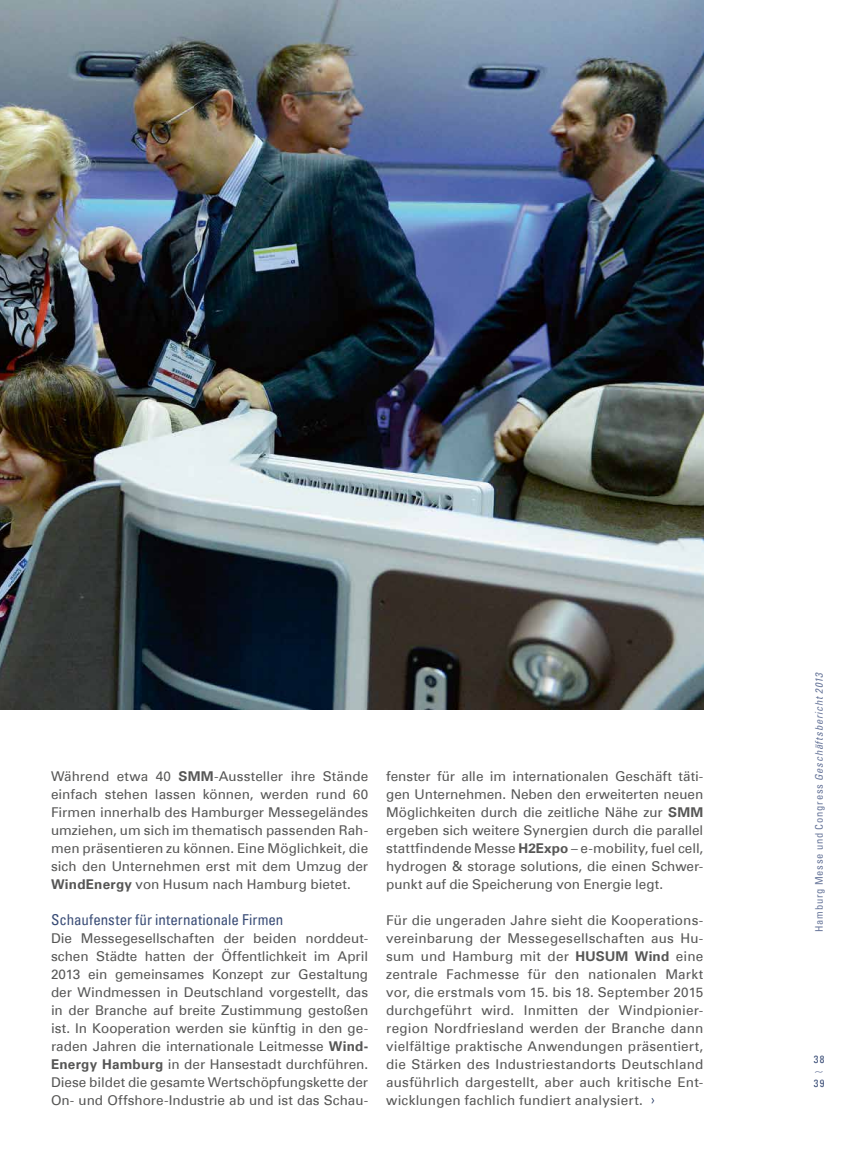
<style>
.page{position:relative;width:851px;height:1149px;background:#fff}
.page>*{position:absolute;margin:0;border:0;box-sizing:border-box;transform-origin:0 0}
.t1{font:condensed 15px "Univers Com 57";color:#394c76}
.t2{font:13.5px/18px "Univers Com 55 Roman";color:#565655;text-align:justify}
.t3{font:300 12px "Univers Com 45";color:#68769a;scale:1.3 1}
.t4{font:condensed 10.5px "Univers Com 57";letter-spacing:.075em;color:#68769a}
.t5{font:condensed 10.5px "Univers Com 57";color:#394c76}
.s1{font-family:"Univers Com 65";font-weight:700}
.s2{font-family:"Avenir";color:#243a65}
.s3{font-family:"Univers Com 57 Condensed Obl";font-stretch:normal}
</style>
<div class="page">
<img style="left:0;top:0;width:703px;height:709px">
<p class="t2" style="left:51px;top:767px;width:318px">Während etwa 40 <span class="s1">SMM</span>-Aussteller ihre Stände einfach stehen lassen können, werden rund 60<br>Firmen innerhalb des Hamburger Messegeländes umziehen, um sich im thematisch passenden Rah&shy;men präsentieren zu können. Eine Möglichkeit, die sich den Unternehmen erst mit dem Umzug der <span class="s1">WindEnergy</span> von Husum nach Hamburg bietet.</p>
<p class="t1" style="left:51px;top:910px;width:234px">Schaufenster für internationale Firmen</p>
<p class="t2" style="left:51px;top:929px;width:318px">Die Messegesellschaften der beiden norddeut&shy;schen Städte hatten der Öffentlichkeit im April 2013 ein gemeinsames Konzept zur Gestaltung der Windmessen in Deutschland vorgestellt, das in der Branche auf breite Zustimmung gestoßen ist. In Kooperation werden sie künftig in den ge&shy;raden Jahren die internationale Leitmesse <span class="s1">Wind-Energy Hamburg</span> in der Hansestadt durchführen.<br>Diese bildet die gesamte Wertschöpfungskette der On- und Offshore-Industrie ab und ist das Schau-</p>
<p class="t2" style="left:386px;top:767px;width:318px">fenster für alle im internationalen Geschäft täti&shy;gen Unternehmen. Neben den erweiterten neuen Möglichkeiten durch die zeitliche Nähe zur <span class="s1">SMM </span>ergeben sich weitere Synergien durch die parallel stattfindende Messe <span class="s1">H2Expo</span> – e-mobility, fuel cell, hydrogen &amp; storage solutions, die einen Schwer&shy;punkt auf die Speicherung von Energie legt.</p>
<p class="t2" style="left:386px;top:911px;width:318px">Für die ungeraden Jahre sieht die Kooperations&shy;vereinbarung der Messegesellschaften aus Hu&shy;sum und Hamburg mit der <span class="s1">HUSUM Wind</span> eine zentrale Fachmesse für den nationalen Markt vor, die erstmals vom 15. bis 18. September 2015 durchgeführt wird. Inmitten der Windpionier&shy;region Nordfriesland werden der Branche dann vielfältige praktische Anwendungen präsentiert, die Stärken des Industriestandorts Deutschland ausführlich dargestellt, aber auch kritische Ent&shy;wicklungen fachlich fundiert analysiert. <span class="s2">›</span></p>
<p class="t4" style="left:812px;top:931px;width:261px;rotate:-90deg">Hamburg Messe und Congress <span class="s3">Geschäftsbericht 2013</span></p>
<p class="t5" style="left:813px;top:1052px;width:12px">38</p>
<p class="t3" style="left:813px;top:1062px;width:9px">~</p>
<p class="t5" style="left:813px;top:1076px;width:12px">39</p>
</div>
